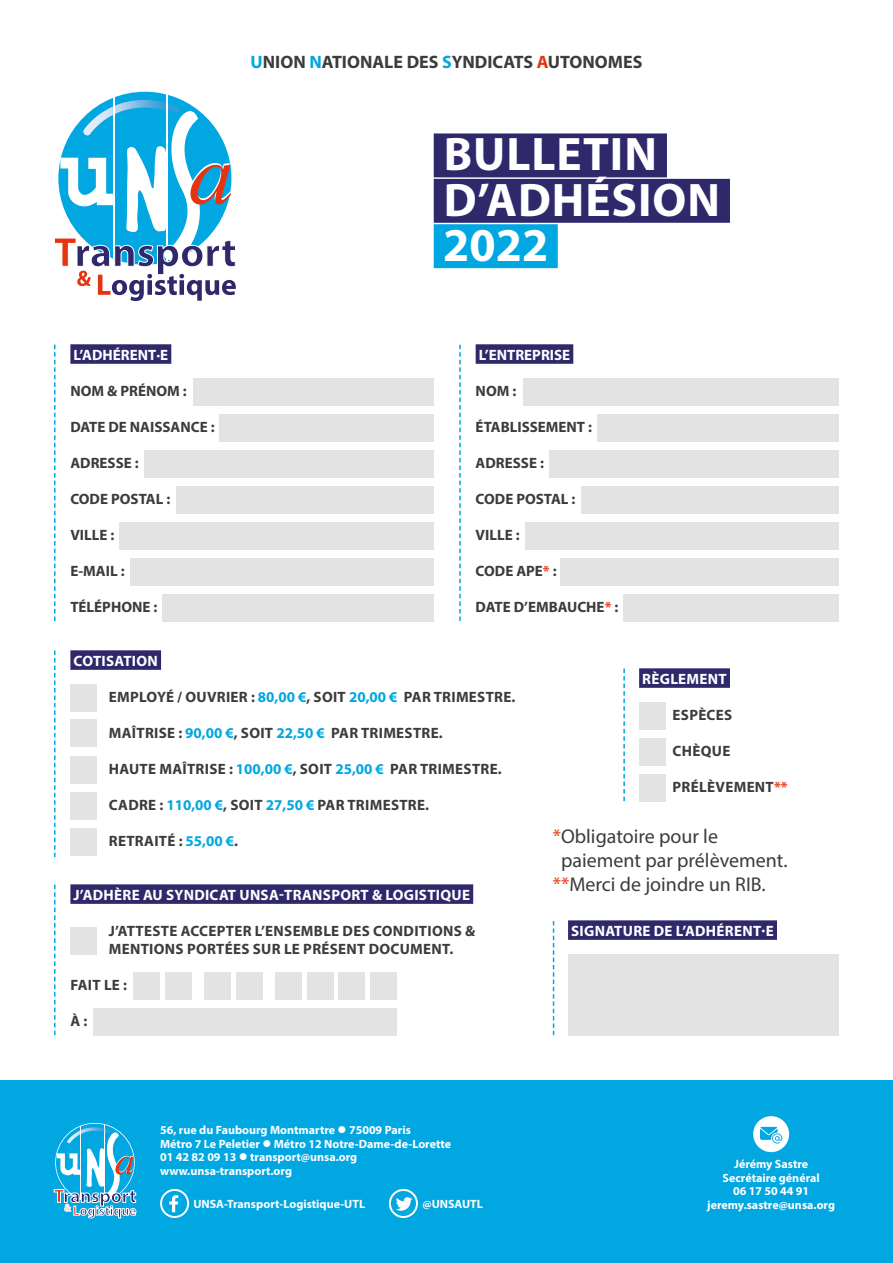
<style>
.page{position:relative;width:893px;height:1263px;background:#fff}
.page>*{position:absolute;margin:0;border:0;box-sizing:border-box;transform-origin:0 0}
.t1{font:700 47.25px/45.5px "Myriad Pro";letter-spacing:.02em;color:#fff}
.t2{font:19.95px "Myriad Pro";color:#3c3c3b}
.t3{font:700 18px "Myriad Pro";color:#3c3c3b}
.t4{font:700 15px/18px "Myriad Pro";letter-spacing:.02em;color:#3c3c3b}
.t5{font:700 15px "Myriad Pro";color:#3c3c3b}
.t6{font:700 15px "Myriad Pro";letter-spacing:.02em;color:#fff}
.t7{font:700 15px "Myriad Pro";color:#fff}
.t8{font:700 12px/13.5px "Myriad Pro";color:#fff}
.s1{color:#00a7e1}
.s2{color:#e63312}
</style>
<div class="page">
<div style="left:70px;top:344px;width:101px;height:20px;background:#2f296c"></div>
<div style="left:476px;top:344px;width:97px;height:20px;background:#2f296c"></div>
<svg style="left:54px;top:345px;width:2px;height:276px"></svg>
<svg style="left:54px;top:650px;width:2px;height:207px"></svg>
<svg style="left:54px;top:884px;width:2px;height:151px"></svg>
<svg style="left:553px;top:921px;width:1px;height:114px"></svg>
<svg style="left:623px;top:668px;width:2px;height:133px"></svg>
<svg style="left:459px;top:345px;width:2px;height:276px"></svg>
<div style="left:194px;top:378px;width:240px;height:27px;background:#e3e3e3"></div>
<div style="left:523px;top:378px;width:316px;height:27px;background:#e3e3e3"></div>
<div style="left:219px;top:414px;width:215px;height:27px;background:#e3e3e3"></div>
<div style="left:597px;top:414px;width:242px;height:27px;background:#e3e3e3"></div>
<div style="left:144px;top:450px;width:290px;height:27px;background:#e3e3e3"></div>
<div style="left:549px;top:450px;width:290px;height:27px;background:#e3e3e3"></div>
<div style="left:176px;top:486px;width:258px;height:27px;background:#e3e3e3"></div>
<div style="left:582px;top:486px;width:257px;height:27px;background:#e3e3e3"></div>
<div style="left:120px;top:522px;width:314px;height:27px;background:#e3e3e3"></div>
<div style="left:525px;top:522px;width:314px;height:27px;background:#e3e3e3"></div>
<div style="left:131px;top:558px;width:303px;height:27px;background:#e3e3e3"></div>
<div style="left:561px;top:558px;width:278px;height:27px;background:#e3e3e3"></div>
<div style="left:162px;top:594px;width:272px;height:27px;background:#e3e3e3"></div>
<div style="left:623px;top:594px;width:216px;height:27px;background:#e3e3e3"></div>
<div style="left:70px;top:650px;width:91px;height:20px;background:#2f296c"></div>
<div style="left:70px;top:884px;width:403px;height:20px;background:#2f296c"></div>
<div style="left:639px;top:668px;width:91px;height:20px;background:#2f296c"></div>
<div style="left:70px;top:684px;width:27px;height:27px;background:#e3e3e3"></div>
<div style="left:70px;top:927px;width:27px;height:27px;background:#e3e3e3"></div>
<div style="left:639px;top:702px;width:27px;height:27px;background:#e3e3e3"></div>
<div style="left:639px;top:738px;width:27px;height:27px;background:#e3e3e3"></div>
<div style="left:70px;top:720px;width:27px;height:27px;background:#e3e3e3"></div>
<div style="left:639px;top:774px;width:27px;height:27px;background:#e3e3e3"></div>
<div style="left:70px;top:756px;width:27px;height:27px;background:#e3e3e3"></div>
<div style="left:70px;top:792px;width:27px;height:27px;background:#e3e3e3"></div>
<div style="left:70px;top:828px;width:27px;height:27px;background:#e3e3e3"></div>
<div style="left:0;top:1080px;width:893px;height:183px;background:#00a7e1"></div>
<svg style="left:160px;top:1189px;width:29px;height:29px"></svg>
<svg style="left:389px;top:1189px;width:29px;height:29px"></svg>
<div style="left:133px;top:972px;width:27px;height:27px;background:#e3e3e3"></div>
<div style="left:93px;top:1008px;width:303px;height:27px;background:#e3e3e3"></div>
<div style="left:204px;top:972px;width:27px;height:27px;background:#e3e3e3"></div>
<div style="left:275px;top:972px;width:27px;height:27px;background:#e3e3e3"></div>
<div style="left:338px;top:972px;width:27px;height:27px;background:#e3e3e3"></div>
<div style="left:165px;top:972px;width:27px;height:27px;background:#e3e3e3"></div>
<div style="left:236px;top:972px;width:27px;height:27px;background:#e3e3e3"></div>
<div style="left:307px;top:972px;width:27px;height:27px;background:#e3e3e3"></div>
<div style="left:370px;top:972px;width:26px;height:27px;background:#e3e3e3"></div>
<div style="left:568px;top:920px;width:209px;height:20px;background:#2f296c"></div>
<div style="left:568px;top:954px;width:271px;height:81px;background:#e3e3e3"></div>
<div style="left:434px;top:133px;width:233px;height:44px;background:#2f296c"></div>
<div style="left:434px;top:179px;width:296px;height:44px;background:#2f296c"></div>
<div style="left:434px;top:224px;width:124px;height:44px;background:#00a7e1"></div>
<svg style="left:54px;top:91px;width:182px;height:210px"></svg>
<svg style="left:54px;top:1123px;width:82px;height:95px"></svg>
<div style="left:753px;top:1116px;width:36px;height:36px;background:#fff;border-radius:50%"></div>
<svg style="left:760px;top:1127px;width:22px;height:16px"></svg>
<p class="t3" style="left:251px;top:50px;width:393px"><span class="s1">U</span>NION <span class="s1">N</span>ATIONALE DES <span class="s1">S</span>YNDICATS <span class="s2">A</span>UTONOMES</p>
<p class="t7" style="left:73px;top:345px;width:96px">L’ADHÉRENT·E</p>
<p class="t5" style="left:70px;top:381px;width:118px">NOM &amp; PRÉNOM :</p>
<p class="t5" style="left:70px;top:417px;width:146px">DATE DE NAISSANCE :</p>
<p class="t5" style="left:70px;top:453px;width:70px">ADRESSE :</p>
<p class="t5" style="left:70px;top:489px;width:101px">CODE POSTAL :</p>
<p class="t4" style="left:70px;top:525px;width:46px">VILLE :</p>
<p class="t4" style="left:70px;top:561px;width:56px">E-MAIL :</p>
<p class="t5" style="left:70px;top:597px;width:89px">TÉLÉPHONE :</p>
<h1 class="t1" style="left:443px;top:130px;width:278px">BULLETIN<br>D’ADHÉSION<br>2022</h1>
<p class="t7" style="left:479px;top:345px;width:93px">L’ENTREPRISE</p>
<p class="t4" style="left:476px;top:381px;width:42px">NOM :</p>
<p class="t5" style="left:476px;top:417px;width:118px">ÉTABLISSEMENT :</p>
<p class="t5" style="left:476px;top:453px;width:70px">ADRESSE :</p>
<p class="t5" style="left:476px;top:489px;width:101px">CODE POSTAL :</p>
<p class="t4" style="left:476px;top:525px;width:46px">VILLE :</p>
<p class="t4" style="left:476px;top:561px;width:83px">CODE APE<span class="s2">*</span> :</p>
<p class="t5" style="left:476px;top:597px;width:144px">DATE D’EMBAUCHE<span class="s2">*</span> :</p>
<p class="t6" style="left:74px;top:651px;width:86px">COTISATION</p>
<p class="t4" style="left:109px;top:687px;width:408px">EMPLOYÉ / OUVRIER : <span class="s1">80,00 €</span>, SOIT <span class="s1">20,00 €</span> PAR TRIMESTRE.</p>
<p class="t4" style="left:109px;top:723px;width:335px">MAÎTRISE : <span class="s1">90,00 €</span>, SOIT <span class="s1">22,50 €</span> PAR TRIMESTRE.</p>
<p class="t4" style="left:109px;top:759px;width:394px">HAUTE MAÎTRISE : <span class="s1">100,00 €</span>, SOIT <span class="s1">25,00 €</span> PAR TRIMESTRE.</p>
<p class="t4" style="left:109px;top:795px;width:322px">CADRE : <span class="s1">110,00 €</span>, SOIT <span class="s1">27,50 €</span> PAR TRIMESTRE.</p>
<p class="t4" style="left:109px;top:831px;width:131px">RETRAITÉ : <span class="s1">55,00 €</span>.</p>
<p class="t6" style="left:74px;top:885px;width:398px">J’ADHÈRE AU SYNDICAT UNSA-TRANSPORT &amp; LOGISTIQUE</p>
<p class="t4" style="left:109px;top:921px;width:368px">J’ATTESTE ACCEPTER L’ENSEMBLE DES CONDITIONS &amp;<br>MENTIONS PORTÉES SUR LE PRÉSENT DOCUMENT.</p>
<p class="t4" style="left:71px;top:975px;width:58px">FAIT LE :</p>
<p class="t4" style="left:71px;top:1011px;width:18px">À :</p>
<p class="t6" style="left:642px;top:669px;width:86px">RÈGLEMENT</p>
<p class="t4" style="left:673px;top:705px;width:61px">ESPÈCES</p>
<p class="t4" style="left:673px;top:741px;width:59px">CHÈQUE</p>
<p class="t4" style="left:673px;top:777px;width:116px">PRÉLÈVEMENT<span class="s2">**</span></p>
<h2 class="t2" style="left:553px;top:824px;width:167px"><span class="s2">*</span>Obligatoire pour le</h2>
<h2 class="t2" style="left:561px;top:848px;width:228px">paiement par prélèvement.</h2>
<h2 class="t2" style="left:553px;top:872px;width:214px"><span class="s2">**</span>Merci de joindre un RIB.</h2>
<p class="t6" style="left:571px;top:921px;width:204px">SIGNATURE DE L’ADHÉRENT·E</p>
<p class="t8" style="left:160px;top:1123px;width:293px">56, rue du Faubourg Montmartre ● 75009 Paris<br>Métro 7 Le Peletier ● Métro 12 Notre-Dame-de-Lorette 01 42 82 09 13 ● transport@unsa.org www.unsa-transport.org</p>
<p class="t8" style="left:723px;top:1157px;width:99px;text-align:center">Jérémy Sastre<br>Secrétaire général<br>06 17 50 44 91</p>
<p class="t8" style="left:193px;top:1197px;width:173px">UNSA-Transport-Logistique-UTL</p>
<p class="t8" style="left:422px;top:1197px;width:62px">@UNSAUTL</p>
<p class="t8" style="left:707px;top:1197px;width:129px">jeremy.sastre@unsa.org</p>
</div>
